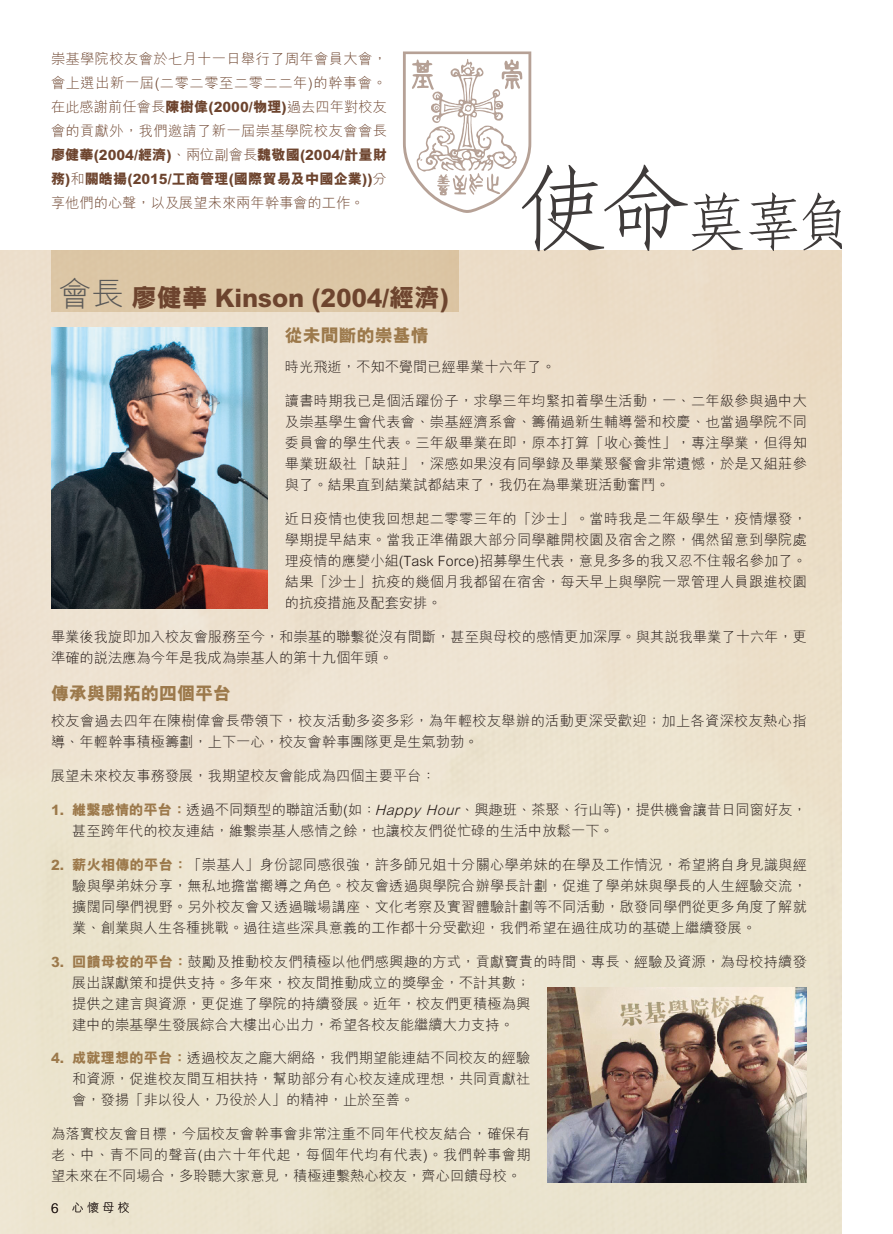
<style>
.page{position:relative;width:893px;height:1234px;background:#fff}
.page>*{position:absolute;margin:0;border:0;box-sizing:border-box;transform-origin:0 0}
.t1{font:300 64.95px "C Fang Song HK";color:#3f3b3a}
.t2{font:800 25.5px "M Hei HK";letter-spacing:-.01em;color:#6d442e}
.t3{font:800 18px "M Hei HK";color:#9c794b}
.t4{font:300 14.25px/21px "M Hei HK";color:#231916;text-align:justify}
.t5{font:300 14.25px/24px "M Hei HK";letter-spacing:.015em;color:#6d442e;text-align:justify}
.t6{font:300 14.25px/21px "M Hei HK";letter-spacing:.02em;color:#231916}
.t7{font:300 12px "M Hei HK";color:#231916}
.s1{font-weight:800}
.s2{font-size:97.5px}
.s3{font-weight:300;font-size:33px;color:#595857}
.s4{font-weight:800;color:#9c794b}
.s5{font-style:italic}
.s6{font-size:13.5px}
</style>
<div class="page">
<svg style="left:403px;top:51px;width:128px;height:162px"></svg>
<hr style="left:892px;top:0;width:1px;height:669px;background:#f2eada">
<div style="left:0;top:250px;width:842px;height:983px;background:#ece3cf"></div>
<div style="left:51px;top:250px;width:407px;height:62px;background:#dcc6a5"></div>
<img style="left:547px;top:986px;width:260px;height:196px">
<img style="left:51px;top:327px;width:217px;height:281px">
<p class="t5" style="left:51px;top:46px;width:337px">崇基學院校友會於七月十一日舉行了周年會員大會，會上選出新一屆(二零二零至二零二二年)的幹事會。在此感謝前任會長<span class="s1">陳樹偉(2000/物理)</span>過去四年對校友會的貢獻外，我們邀請了新一屆崇基學院校友會會長<span class="s1">廖健華(2004/經濟)</span>、兩位副會長<span class="s1">魏敬國(2004/計量財務)</span>和<span class="s1">關皓揚(2015/工商管理(國際貿易及中國企業))</span>分享他們的心聲，以及展望未來兩年幹事會的工作。</p>
<h1 class="t1" style="left:515px;top:177px;width:343px"><span class="s2">使命</span>莫辜負</h1>
<h2 class="t2" style="left:59px;top:280px;width:392px"><span class="s3">會長</span> 廖健華 Kinson (2004/經濟)</h2>
<p class="t3" style="left:285px;top:323px;width:145px">從未間斷的崇基情</p>
<p class="t4" style="left:285px;top:356px;width:272px">時光飛逝，不知不覺間已經畢業十六年了。</p>
<p class="t4" style="left:285px;top:390px;width:523px">讀書時期我已是個活躍份子，求學三年均緊扣着學生活動，一、二年級參與過中大及崇基學生會代表會、崇基經濟系會、籌備過新生輔導營和校慶、也當過學院不同委員會的學生代表。三年級畢業在即，原本打算「收心養性」，專注學業，但得知畢業班級社「缺莊」，深感如果沒有同學錄及畢業聚餐會非常遺憾，於是又組莊參與了。結果直到結業試都結束了，我仍在為畢業班活動奮鬥。</p>
<p class="t4" style="left:285px;top:507px;width:523px">近日疫情也使我回想起二零零三年的「沙士」。當時我是二年級學生，疫情爆發，學期提早結束。當我正準備跟大部分同學離開校園及宿舍之際，偶然留意到學院處理疫情的應變小組(Task Force)招募學生代表，意見多多的我又忍不住報名參加了。結果「沙士」抗疫的幾個月我都留在宿舍，每天早上與學院一眾管理人員跟進校園的抗疫措施及配套安排。</p>
<p class="t4" style="left:51px;top:625px;width:757px">畢業後我旋即加入校友會服務至今，和崇基的聯繫從沒有間斷，甚至與母校的感情更加深厚。與其說我畢業了十六年，更準確的說法應為今年是我成為崇基人的第十九個年頭。</p>
<p class="t3" style="left:51px;top:681px;width:181px">傳承與開拓的四個平台</p>
<p class="t6" style="left:51px;top:709px;width:757px">校友會過去四年在陳樹偉會長帶領下，校友活動多姿多彩，為年輕校友舉辦的活動更深受歡迎；加上各資深校友熱心指導、年輕幹事積極籌劃，上下一心，校友會幹事團隊更是生氣勃勃。</p>
<p class="t4" style="left:51px;top:764px;width:386px">展望未來校友事務發展，我期望校友會能成為四個主要平台：</p>
<p class="t4" style="left:72px;top:798px;width:736px;text-indent:-21px"><span class="s4">1. 維繫感情的平台：</span>透過不同類型的聯誼活動(如：<span class="s5">Happy Hour</span>、興趣班、茶聚、行山等)，提供機會讓昔日同窗好友，甚至跨年代的校友連結，維繫崇基人感情之餘，也讓校友們從忙碌的生活中放鬆一下。</p>
<p class="t4" style="left:72px;top:853px;width:736px;text-indent:-21px"><span class="s4">2. 薪火相傳的平台：</span>「崇基人」身份認同感很強，許多師兄姐十分關心學弟妹的在學及工作情況，希望將自身見識與經驗與學弟妹分享，無私地擔當嚮導之角色。校友會透過與學院合辦學長計劃，促進了學弟妹與學長的人生經驗交流，擴闊同學們視野。另外校友會又透過職場講座、文化考察及實習體驗計劃等不同活動，啟發同學們從更多角度了解就業、創業與人生各種挑戰。過往這些深具意義的工作都十分受歡迎，我們希望在過往成功的基礎上繼續發展。</p>
<p class="t4" style="left:72px;top:950px;width:736px;text-align:left;text-indent:-21px"><span class="s4">3. 回饋母校的平台：</span>鼓勵及推動校友們積極以他們感興趣的方式，貢獻寶貴的時間、專長、經驗及資源，為母校持續發展出謀獻策和提供支持。多年來，校友間推動成立的獎學金，不計其數；<br>提供之建言與資源，更促進了學院的持續發展。近年，校友們更積極為興<br>建中的崇基學生發展綜合大樓出心出力，希望各校友能繼續大力支持。</p>
<p class="t4" style="left:72px;top:1046px;width:460px;text-indent:-21px"><span class="s4">4. 成就理想的平台：</span>透過校友之龐大網絡，我們期望能連結不同校友的經驗和資源，促進校友間互相扶持，幫助部分有心校友達成理想，共同貢獻社會，發揚「非以役人，乃役於人」的精神，止於至善。</p>
<p class="t4" style="left:51px;top:1122px;width:481px">為落實校友會目標，今屆校友會幹事會非常注重不同年代校友結合，確保有老、中、青不同的聲音(由六十年代起，每個年代均有代表)。我們幹事會期望未來在不同場合，多聆聽大家意見，積極連繫熱心校友，齊心回饋母校。</p>
<p class="t7" style="left:51px;top:1198px;width:80px"><span class="s6">6</span> 心 懷 母 校</p>
</div>
